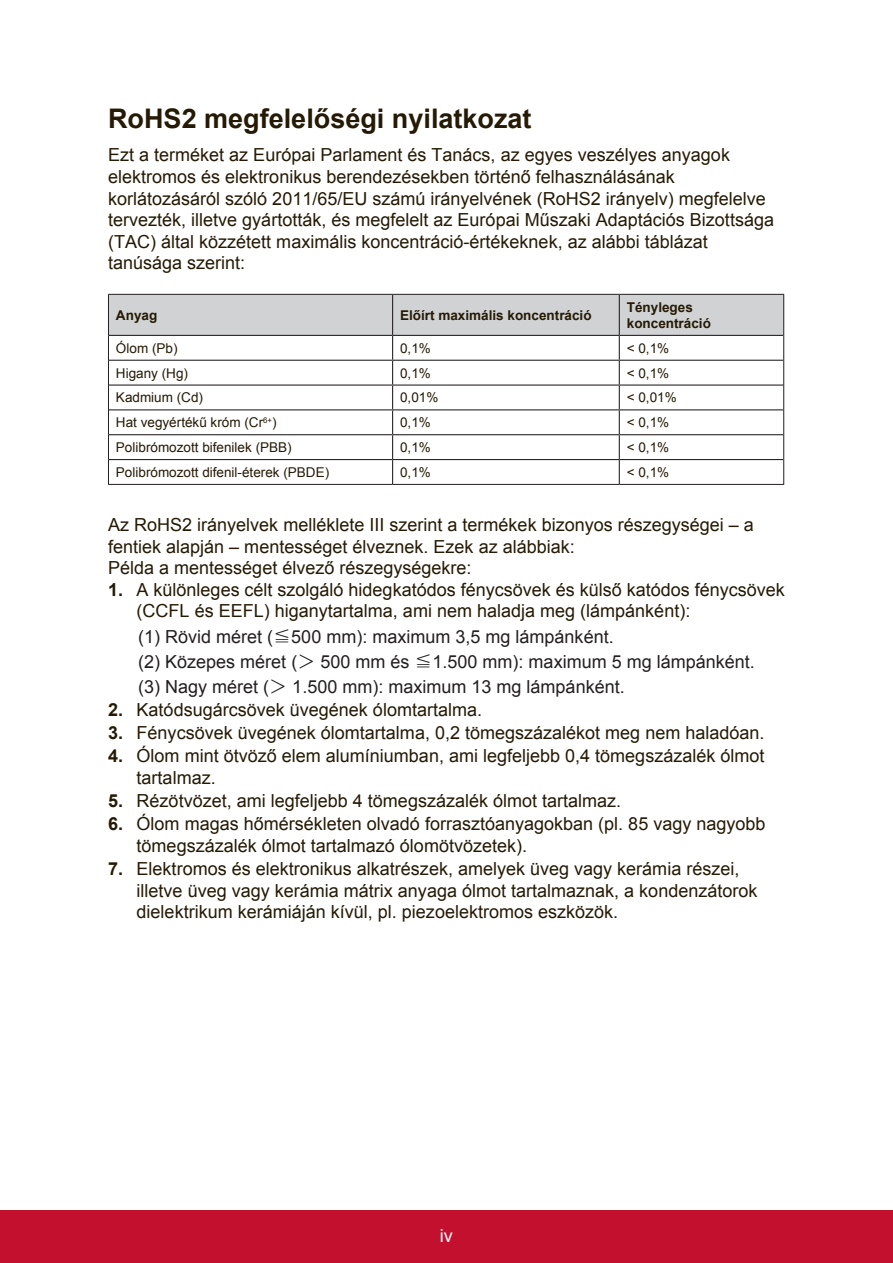
<style>
.page{position:relative;width:893px;height:1263px;background:#fff}
.page>*{position:absolute;margin:0;border:0;box-sizing:border-box;transform-origin:0 0}
.t1{font:700 27px "Arial";color:#251a05}
.t2{font:18px/21.6px "Arial";color:#251a05}
.t3{font:18px/25.2px "Arial";color:#231f20}
.t4{font:18px "Arial";color:#fff}
.t5{font:13.5px "Arial";color:#251a05}
.t6{font:700 13.5px/16.2px "Arial";color:#251a05}
.s1{font-weight:700}
.s2{font-family:"Adobe Ming Std";font-weight:300}
</style>
<div class="page">
<div style="left:0;top:1210px;width:892px;height:53px;background:#c3102f"></div>
<hr style="left:108px;top:484px;width:284px;height:1px;background:#231f20">
<hr style="left:392px;top:484px;width:227px;height:1px;background:#231f20">
<hr style="left:619px;top:484px;width:164px;height:1px;background:#231f20">
<svg style="left:108px;top:294px;width:676px;height:190px"></svg>
<h1 class="t1" style="left:108px;top:100px;width:425px">RoHS2 megfelelőségi nyilatkozat</h1>
<p class="t2" style="left:108px;top:144px;width:667px">Ezt a terméket az Európai Parlament és Tanács, az egyes veszélyes anyagok elektromos és elektronikus berendezésekben történő felhasználásának korlátozásáról szóló 2011/65/EU számú irányelvének (RoHS2 irányelv) megfelelve tervezték, illetve gyártották, és megfelelt az Európai Műszaki Adaptációs Bizottsága (TAC) által közzétett maximális koncentráció-értékeknek, az alábbi táblázat tanúsága szerint:</p>
<p class="t6" style="left:116px;top:307px;width:43px">Anyag</p>
<p class="t6" style="left:400px;top:307px;width:193px">Előírt maximális koncentráció</p>
<p class="t6" style="left:626px;top:299px;width:86px">Tényleges koncentráció</p>
<p class="t5" style="left:116px;top:339px;width:63px">Ólom (Pb)</p>
<p class="t5" style="left:400px;top:339px;width:32px">0,1%</p>
<p class="t5" style="left:626px;top:339px;width:44px">&lt; 0,1%</p>
<p class="t5" style="left:116px;top:364px;width:74px">Higany (Hg)</p>
<p class="t5" style="left:400px;top:364px;width:32px">0,1%</p>
<p class="t5" style="left:626px;top:364px;width:44px">&lt; 0,1%</p>
<p class="t5" style="left:116px;top:389px;width:89px">Kadmium (Cd)</p>
<p class="t5" style="left:400px;top:389px;width:40px">0,01%</p>
<p class="t5" style="left:626px;top:389px;width:51px">&lt; 0,01%</p>
<p class="t5" style="left:116px;top:413px;width:162px">Hat vegyértékű króm (Cr<sup>6+</sup>)</p>
<p class="t5" style="left:400px;top:413px;width:32px">0,1%</p>
<p class="t5" style="left:626px;top:413px;width:44px">&lt; 0,1%</p>
<p class="t5" style="left:116px;top:438px;width:177px">Polibrómozott bifenilek (PBB)</p>
<p class="t5" style="left:400px;top:438px;width:32px">0,1%</p>
<p class="t5" style="left:626px;top:438px;width:44px">&lt; 0,1%</p>
<p class="t5" style="left:116px;top:463px;width:215px">Polibrómozott difenil-éterek (PBDE)</p>
<p class="t5" style="left:400px;top:463px;width:32px">0,1%</p>
<p class="t5" style="left:626px;top:463px;width:44px">&lt; 0,1%</p>
<p class="t2" style="left:108px;top:514px;width:647px">Az RoHS2 irányelvek melléklete III szerint a termékek bizonyos részegységei – a fentiek alapján – mentességet élveznek. Ezek az alábbiak:<br>Példa a mentességet élvező részegységekre:</p>
<p class="t2" style="left:136px;top:579px;width:649px;text-indent:-28px"><span class="s1">1.</span> A különleges célt szolgáló hidegkatódos fénycsövek és külső katódos fénycsövek (CCFL és EEFL) higanytartalma, ami nem haladja meg (lámpánként):</p>
<p class="t3" style="left:138px;top:624px;width:618px">(1) Rövid méret (<span class="s2">≦</span>500 mm): maximum 3,5 mg lámpánként.<br>(2) Közepes méret (<span class="s2">＞</span> 500 mm és <span class="s2">≦</span>1.500 mm): maximum 5 mg lámpánként. (3) Nagy méret (<span class="s2">＞</span> 1.500 mm): maximum 13 mg lámpánként.</p>
<p class="t2" style="left:108px;top:699px;width:375px"><span class="s1">2.</span> Katódsugárcsövek üvegének ólomtartalma.</p>
<p class="t2" style="left:108px;top:722px;width:657px"><span class="s1">3.</span> Fénycsövek üvegének ólomtartalma, 0,2 tömegszázalékot meg nem haladóan.</p>
<p class="t2" style="left:136px;top:745px;width:629px;text-indent:-28px"><span class="s1">4.</span> Ólom mint ötvöző elem alumíniumban, ami legfeljebb 0,4 tömegszázalék ólmot tartalmaz.</p>
<p class="t2" style="left:108px;top:790px;width:514px"><span class="s1">5.</span> Rézötvözet, ami legfeljebb 4 tömegszázalék ólmot tartalmaz.</p>
<p class="t2" style="left:136px;top:813px;width:630px;text-indent:-28px"><span class="s1">6.</span> Ólom magas hőmérsékleten olvadó forrasztóanyagokban (pl. 85 vagy nagyobb tömegszázalék ólmot tartalmazó ólomötvözetek).</p>
<p class="t2" style="left:136px;top:858px;width:622px;text-indent:-28px"><span class="s1">7.</span> Elektromos és elektronikus alkatrészek, amelyek üveg vagy kerámia részei, illetve üveg vagy kerámia mátrix anyaga ólmot tartalmaznak, a kondenzátorok dielektrikum kerámiáján kívül, pl. piezoelektromos eszközök.</p>
<p class="t4" style="left:440px;top:1223px;width:14px">iv</p>
</div>
